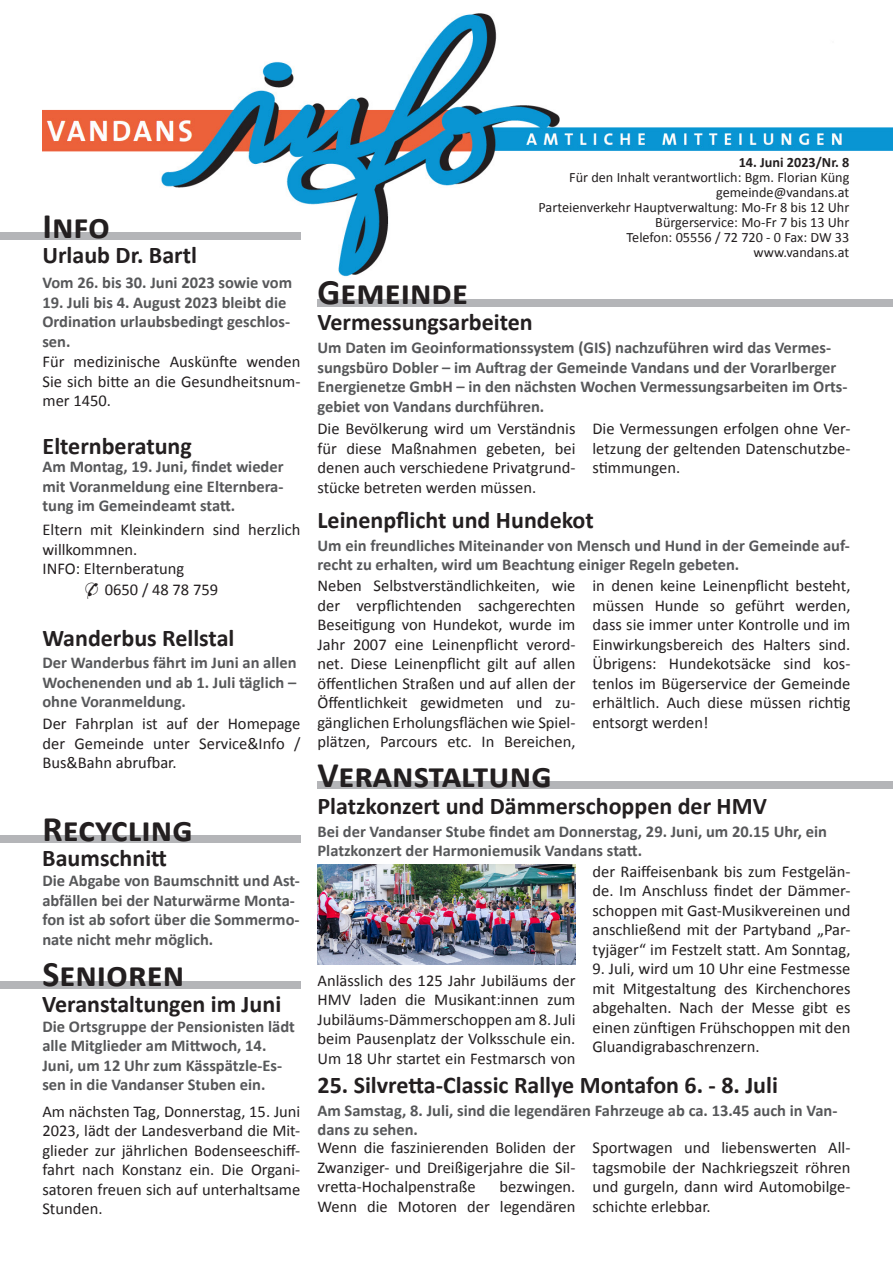
<style>
.page{position:relative;width:893px;height:1263px;background:#fff}
.page>*{position:absolute;margin:0;border:0;box-sizing:border-box;transform-origin:0 0}
.Ü1-Calibri{font:700 36px "Calibri";color:#231f20}
.Ü2-Calibri{font:700 24px "Calibri";color:#231f20}
.Haupttext-Calibri{font:16.5px/19.5px "Calibri";color:#231f20;text-align:justify}
.Text_grau_fett_-_Cal{font:700 16.5px/19.5px "Calibri";color:#57585a}
.t1{font:14.25px "Calibri";color:#231f20}
.t2{font:700 14.25px "Calibri";color:#231f20}
.s1{font-family:"Commercial Pi BT"}
</style>
<div class="page">
<img style="left:43px;top:13px;width:850px;height:264px">
<div style="left:0;top:835px;width:300px;height:8px;background:#b4b5b8"></div>
<div style="left:0;top:232px;width:300px;height:8px;background:#b4b5b8"></div>
<div style="left:317px;top:299px;width:576px;height:8px;background:#b4b5b8"></div>
<div style="left:317px;top:781px;width:576px;height:8px;background:#b4b5b8"></div>
<div style="left:0;top:981px;width:300px;height:7px;background:#b4b5b8"></div>
<img style="left:317px;top:864px;width:258px;height:101px">
<p class="Ü1-Calibri" style="left:43px;top:201px;width:69px">Info</p>
<p class="Ü2-Calibri" style="left:42px;top:238px;width:156px">Urlaub Dr. Bartl</p>
<p class="Text_grau_fett_-_Cal" style="left:42px;top:272px;width:251px">Vom 26. bis 30. Juni 2023 sowie vom</p>
<p class="Text_grau_fett_-_Cal" style="left:42px;top:292px;width:249px">19. Juli bis 4. August 2023 bleibt die<br>Ordination urlaubsbedingt geschlos&shy;sen.</p>
<p class="Haupttext-Calibri" style="left:43px;top:351px;width:259px">Für medizinische Auskünfte wenden Sie sich bitte an die Gesundheitsnum&shy;mer 1450.</p>
<p class="Ü2-Calibri" style="left:43px;top:429px;width:151px">Elternberatung</p>
<p class="Text_grau_fett_-_Cal" style="left:43px;top:457px;width:243px;text-align:justify">Am Montag, 19. Juni, findet wieder mit Voranmeldung eine Elternbera&shy;tung im Gemeindeamt statt.</p>
<p class="Haupttext-Calibri" style="left:43px;top:519px;width:259px">Eltern mit Kleinkindern sind herzlich willkommnen.</p>
<p class="Haupttext-Calibri" style="left:43px;top:558px;width:143px">INFO: Elternberatung</p>
<p class="Haupttext-Calibri" style="left:84px;top:579px;width:136px"><span class="s1">*</span> 0650 / 48 78 759</p>
<p class="Ü2-Calibri" style="left:42px;top:621px;width:194px">Wanderbus Rellstal</p>
<p class="Text_grau_fett_-_Cal" style="left:42px;top:653px;width:256px;text-align:justify">Der Wanderbus fährt im Juni an allen Wochenenden und ab 1. Juli täglich – ohne Voranmeldung.</p>
<p class="Haupttext-Calibri" style="left:43px;top:714px;width:259px">Der Fahrplan ist auf der Homepage der Gemeinde unter Service&amp;Info / Bus&amp;Bahn abrufbar.</p>
<p class="Ü1-Calibri" style="left:42px;top:803px;width:152px">Recycling</p>
<p class="Ü2-Calibri" style="left:42px;top:841px;width:126px">Baumschnitt</p>
<p class="Text_grau_fett_-_Cal" style="left:42px;top:870px;width:259px">Die Abgabe von Baumschnitt und Ast&shy;abfällen bei der Naturwärme Monta&shy;fon ist ab sofort über die Sommermo&shy;nate nicht mehr möglich.</p>
<p class="Ü1-Calibri" style="left:42px;top:949px;width:143px">Senioren</p>
<p class="Ü2-Calibri" style="left:42px;top:987px;width:240px">Veranstaltungen im Juni</p>
<p class="Text_grau_fett_-_Cal" style="left:42px;top:1016px;width:254px">Die Ortsgruppe der Pensionisten lädt alle Mitglieder am Mittwoch, 14.<br>Juni, um 12 Uhr zum Kässpätzle-Es&shy;sen in die Vandanser Stuben ein.</p>
<p class="Haupttext-Calibri" style="left:42px;top:1101px;width:259px">Am nächsten Tag, Donnerstag, 15. Juni 2023, lädt der Landesverband die Mit&shy;glieder zur jährlichen Bodenseeschiff&shy;fahrt nach Konstanz ein. Die Organi&shy;satoren freuen sich auf unterhaltsame Stunden.</p>
<p class="t2" style="left:739px;top:152px;width:112px">14. Juni 2023/Nr. 8</p>
<p class="t1" style="left:569px;top:168px;width:282px">Für den Inhalt verantwortlich: Bgm. Florian Küng</p>
<p class="t1" style="left:716px;top:183px;width:135px">gemeinde@vandans.at</p>
<p class="t1" style="left:539px;top:198px;width:312px">Parteienverkehr Hauptverwaltung: Mo-Fr 8 bis 12 Uhr</p>
<p class="t1" style="left:655px;top:213px;width:196px">Bürgerservice: Mo-Fr 7 bis 13 Uhr</p>
<p class="t1" style="left:627px;top:228px;width:224px">Telefon: 05556 / 72 720 - 0 Fax: DW 33</p>
<p class="t1" style="left:754px;top:243px;width:97px">www.vandans.at</p>
<p class="Ü1-Calibri" style="left:317px;top:267px;width:152px">Gemeinde</p>
<p class="Ü2-Calibri" style="left:317px;top:305px;width:217px">Vermessungsarbeiten</p>
<p class="Text_grau_fett_-_Cal" style="left:317px;top:338px;width:532px">Um Daten im Geoinformationssystem (GIS) nachzuführen wird das Vermes&shy;sungsbüro Dobler – im Auftrag der Gemeinde Vandans und der Vorarlberger Energienetze GmbH – in den nächsten Wochen Vermessungsarbeiten im Orts&shy;gebiet von Vandans durchführen.</p>
<p class="Haupttext-Calibri" style="left:317px;top:418px;width:259px">Die Bevölkerung wird um Verständnis für diese Maßnahmen gebeten, bei denen auch verschiedene Privatgrund&shy;stücke betreten werden müssen.</p>
<p class="Haupttext-Calibri" style="left:592px;top:418px;width:259px">Die Vermessungen erfolgen ohne Ver&shy;letzung der geltenden Datenschutzbe&shy;stimmungen.</p>
<p class="Ü2-Calibri" style="left:317px;top:503px;width:278px">Leinenpflicht und Hundekot</p>
<p class="Text_grau_fett_-_Cal" style="left:317px;top:535px;width:534px">Um ein freundliches Miteinander von Mensch und Hund in der Gemeinde auf&shy;recht zu erhalten, wird um Beachtung einiger Regeln gebeten.</p>
<p class="Haupttext-Calibri" style="left:317px;top:575px;width:259px">Neben Selbstverständlichkeiten, wie der verpflichtenden sachgerechten Beseitigung von Hundekot, wurde im Jahr 2007 eine Leinenpflicht verord&shy;net. Diese Leinenpflicht gilt auf allen öffentlichen Straßen und auf allen der Öffentlichkeit gewidmeten und zu&shy;gänglichen Erholungsflächen wie Spiel&shy;plätzen, Parcours etc. In Bereichen,</p>
<p class="Haupttext-Calibri" style="left:592px;top:575px;width:259px">in denen keine Leinenpflicht besteht, müssen Hunde so geführt werden, dass sie immer unter Kontrolle und im Einwirkungsbereich des Halters sind.<br>Übrigens: Hundekotsäcke sind kos&shy;tenlos im Bügerservice der Gemeinde erhältlich. Auch diese müssen richtig entsorgt werden!</p>
<p class="Ü1-Calibri" style="left:317px;top:749px;width:236px">Veranstaltung</p>
<p class="Ü2-Calibri" style="left:317px;top:789px;width:451px">Platzkonzert und Dämmerschoppen der HMV</p>
<p class="Text_grau_fett_-_Cal" style="left:317px;top:821px;width:511px">Bei der Vandanser Stube findet am Donnerstag, 29. Juni, um 20.15 Uhr, ein<br>Platzkonzert der Harmoniemusik Vandans statt.</p>
<p class="Haupttext-Calibri" style="left:317px;top:970px;width:259px">Anlässlich des 125 Jahr Jubiläums der HMV laden die Musikant:innen zum Jubiläums-Dämmerschoppen am 8. Juli beim Pausenplatz der Volksschule ein.<br>Um 18 Uhr startet ein Festmarsch von</p>
<p class="Haupttext-Calibri" style="left:592px;top:861px;width:259px">der Raiffeisenbank bis zum Festgelän&shy;de. Im Anschluss findet der Dämmer&shy;schoppen mit Gast-Musikvereinen und anschließend mit der Partyband „Par&shy;tyjäger“ im Festzelt statt. Am Sonntag,</p>
<p class="Haupttext-Calibri" style="left:592px;top:959px;width:259px">9. Juli, wird um 10 Uhr eine Festmesse mit Mitgestaltung des Kirchenchores abgehalten. Nach der Messe gibt es einen zünftigen Frühschoppen mit den Gluandigrabaschrenzern.</p>
<p class="Ü2-Calibri" style="left:317px;top:1068px;width:462px">25. Silvretta-Classic Rallye Montafon 6. - 8. Juli</p>
<p class="Text_grau_fett_-_Cal" style="left:317px;top:1100px;width:521px">Am Samstag, 8. Juli, sind die legendären Fahrzeuge ab ca. 13.45 auch in Van&shy;dans zu sehen.</p>
<p class="Haupttext-Calibri" style="left:317px;top:1137px;width:259px">Wenn die faszinierenden Boliden der Zwanziger- und Dreißigerjahre die Sil&shy;vretta-Hochalpenstraße</p>
<p class="Haupttext-Calibri" style="left:317px;top:1176px;width:259px;text-align:right">bezwingen.<br>Wenn die Motoren der legendären</p>
<p class="Haupttext-Calibri" style="left:592px;top:1137px;width:259px">Sportwagen und liebenswerten All&shy;tagsmobile der Nachkriegszeit röhren und gurgeln, dann wird Automobilge&shy;schichte erlebbar.</p>
</div>
